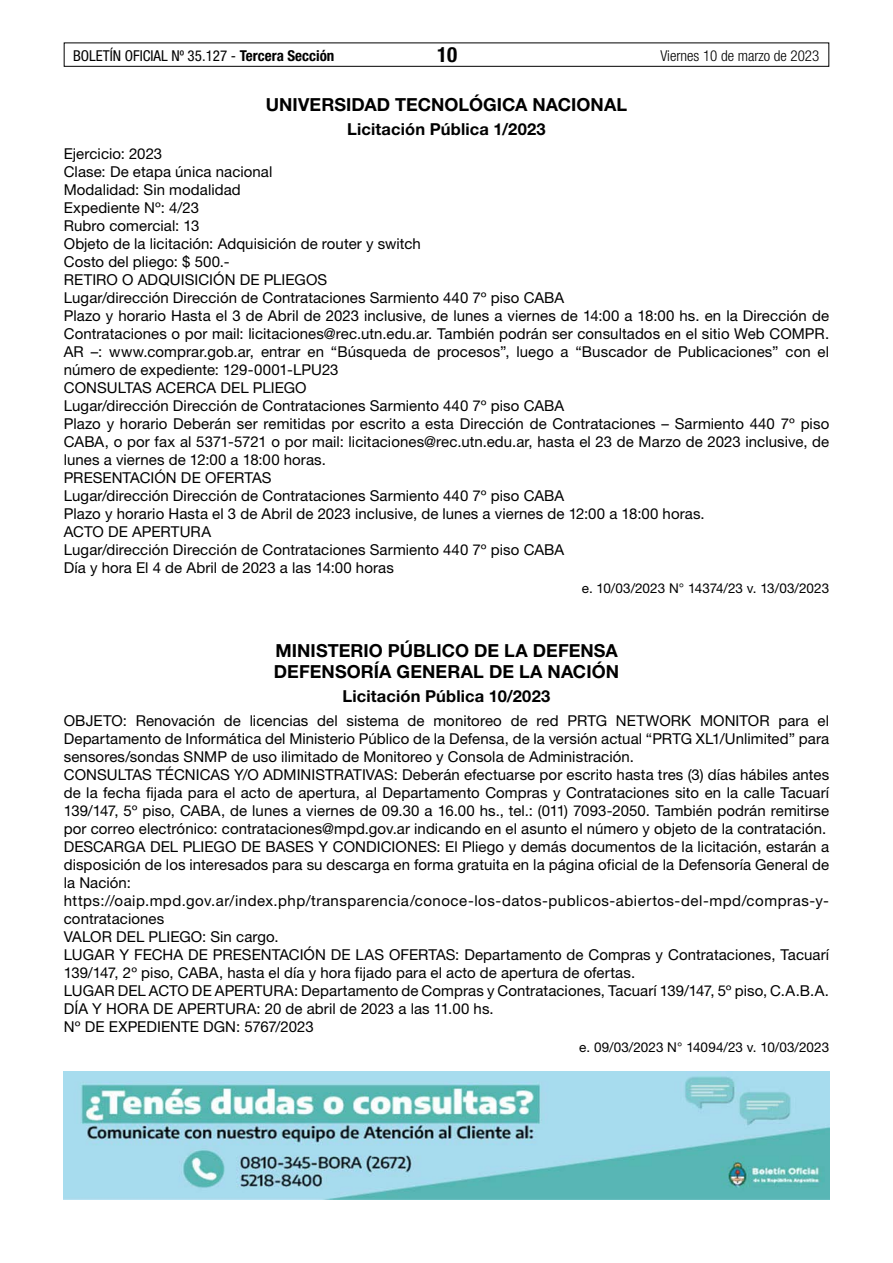
<style>
.page{position:relative;width:893px;height:1263px;background:#fff}
.page>*{position:absolute;margin:0;border:0;box-sizing:border-box;transform-origin:0 0}
.t1{font:700 condensed 21px "Helvetica Neue LT Std";color:#000}
.t2{font:700 18px/21px "Helvetica Neue LT Std";letter-spacing:.005em;color:#000}
.t3{font:700 16.5px "Helvetica Neue LT Std";letter-spacing:.01em;color:#000}
.t4{font:15px/18px "Helvetica Neue LT Std";letter-spacing:.005em;color:#000}
.t5{font:condensed 15px "Helvetica Neue LT Std";color:#000}
.t6{font:300 condensed 15px "Helvetica Neue LT Std";color:#000}
.t7{font:13.5px "Helvetica Neue LT Std";letter-spacing:-.005em;color:#000}
.s1{font-weight:700}
.s2{color:#fff}
</style>
<div class="page">
<div style="left:64px;top:43px;width:765px;height:24px;border:1px solid #000"></div>
<img style="left:64px;top:1071px;width:765px;height:128px">
<p class="t5" style="left:73px;top:47px;width:263px">BOLETÍN OFICIAL Nº 35.127 - <span class="s1">Tercera Sección</span></p>
<h1 class="t1" style="left:437px;top:42px;width:22px">10</h1>
<p class="t6" style="left:660px;top:47px;width:160px">Viernes 10 de marzo de 2023</p>
<p class="t2" style="left:266px;top:93px;width:363px">UNIVERSIDAD TECNOLÓGICA NACIONAL</p>
<p class="t3" style="left:347px;top:119px;width:200px">Licitación Pública 1/2023</p>
<p class="t4" style="left:64px;top:145px;width:767px">Ejercicio: 2023<br>Clase: De etapa única nacional<br>Modalidad: Sin modalidad<br>Expediente Nº: 4/23<br>Rubro comercial: 13<br>Objeto de la licitación: Adquisición de router y switch<br>Costo del pliego: $ 500.-<br>RETIRO O ADQUISICIÓN DE PLIEGOS<br>Lugar/dirección Dirección de Contrataciones Sarmiento 440 7º piso CABA<br>Plazo y horario Hasta el 3 de Abril de 2023 inclusive, de lunes a viernes de 14:00 a 18:00 hs. en la Dirección de Contrataciones o por mail: licitaciones@rec.utn.edu.ar. También podrán ser consultados en el sitio Web COMPR.<br>AR –: www.comprar.gob.ar, entrar en “Búsqueda de procesos”, luego a “Buscador de Publicaciones” con el número de expediente: 129-0001-LPU23<br>CONSULTAS ACERCA DEL PLIEGO<br>Lugar/dirección Dirección de Contrataciones Sarmiento 440 7º piso CABA<br>Plazo y horario Deberán ser remitidas por escrito a esta Dirección de Contrataciones – Sarmiento 440 7º piso CABA, o por fax al 5371-5721 o por mail: licitaciones@rec.utn.edu.ar, hasta el 23 de Marzo de 2023 inclusive, de lunes a viernes de 12:00 a 18:00 horas.<br>PRESENTACIÓN DE OFERTAS<br>Lugar/dirección Dirección de Contrataciones Sarmiento 440 7º piso CABA<br>Plazo y horario Hasta el 3 de Abril de 2023 inclusive, de lunes a viernes de 12:00 a 18:00 horas.<br>ACTO DE APERTURA<br>Lugar/dirección Dirección de Contrataciones Sarmiento 440 7º piso CABA<br>Día y hora El 4 de Abril de 2023 a las 14:00 horas</p>
<p class="t7" style="left:582px;top:580px;width:249px">e. 10/03/2023 N° 14374/23 v. 13/03/2023</p>
<p class="t2" style="left:274px;top:639px;width:358px">MINISTERIO PÚBLICO DE LA DEFENSA <span class="s2">-<br></span>DEFENSORÍA GENERAL DE LA NACIÓN</p>
<p class="t3" style="left:343px;top:686px;width:209px">Licitación Pública 10/2023</p>
<p class="t4" style="left:64px;top:712px;width:767px">OBJETO: Renovación de licencias del sistema de monitoreo de red PRTG NETWORK MONITOR para el Departamento de Informática del Ministerio Público de la Defensa, de la versión actual “PRTG XL1/Unlimited” para sensores/sondas SNMP de uso ilimitado de Monitoreo y Consola de Administración.<br>CONSULTAS TÉCNICAS Y/O ADMINISTRATIVAS: Deberán efectuarse por escrito hasta tres (3) días hábiles antes de la fecha fijada para el acto de apertura, al Departamento Compras y Contrataciones sito en la calle Tacuarí 139/147, 5º piso, CABA, de lunes a viernes de 09.30 a 16.00 hs., tel.: (011) 7093-2050. También podrán remitirse por correo electrónico: contrataciones@mpd.gov.ar indicando en el asunto el número y objeto de la contratación.<br>DESCARGA DEL PLIEGO DE BASES Y CONDICIONES: El Pliego y demás documentos de la licitación, estarán a disposición de los interesados para su descarga en forma gratuita en la página oficial de la Defensoría General de la Nación: https://oaip.mpd.gov.ar/index.php/transparencia/conoce-los-datos-publicos-abiertos-del-mpd/compras-y&shy;contrataciones<br>VALOR DEL PLIEGO: Sin cargo.<br>LUGAR Y FECHA DE PRESENTACIÓN DE LAS OFERTAS: Departamento de Compras y Contrataciones, Tacuarí 139/147, 2º piso, CABA, hasta el día y hora fijado para el acto de apertura de ofertas.<br>LUGAR DEL ACTO DE APERTURA: Departamento de Compras y Contrataciones, Tacuarí 139/147, 5º piso, C.A.B.A.<br>DÍA Y HORA DE APERTURA: 20 de abril de 2023 a las 11.00 hs.<br>Nº DE EXPEDIENTE DGN: 5767/2023</p>
<p class="t7" style="left:579px;top:1039px;width:251px">e. 09/03/2023 N° 14094/23 v. 10/03/2023</p>
</div>
